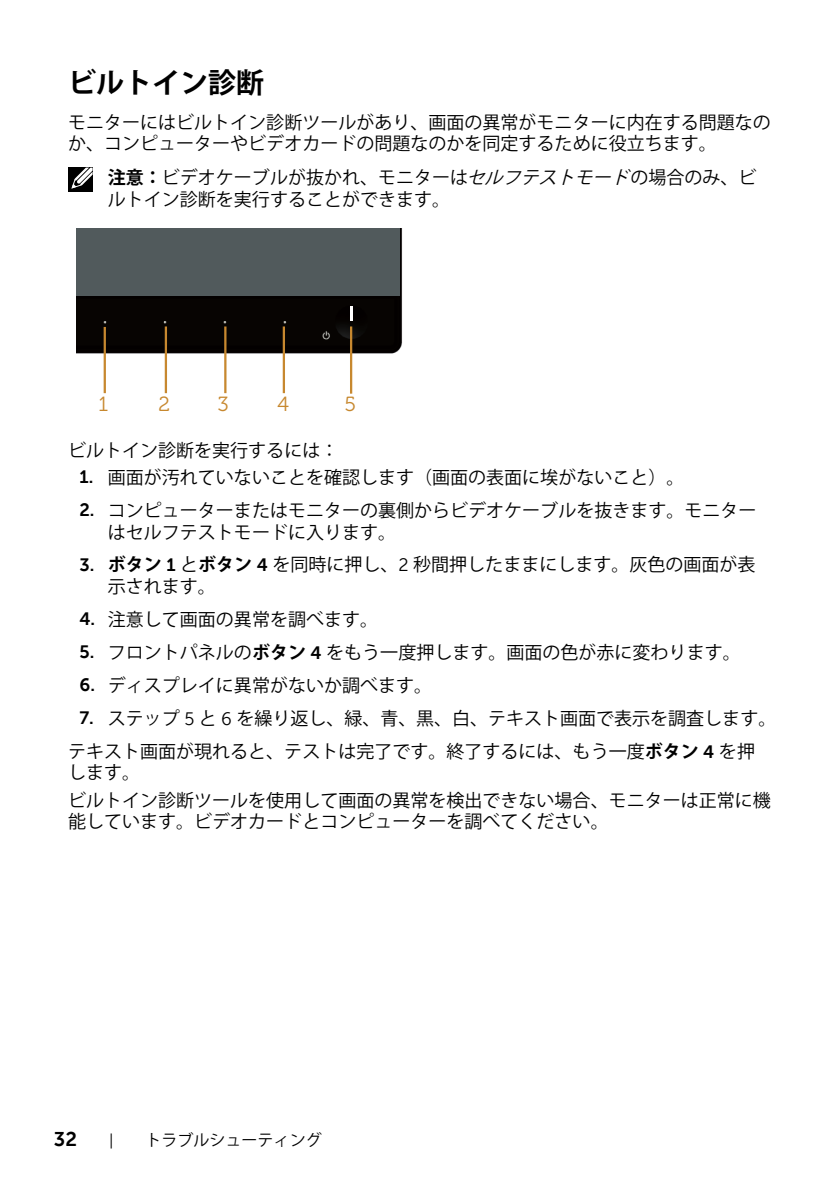
<style>
.page{position:relative;width:840px;height:1191px;background:#fff}
.page>*{position:absolute;margin:0;border:0;box-sizing:border-box;transform-origin:0 0}
.t1{font:700 28px "Koz Go Pro";color:#000}
.t2{font:20.4px "Museo For Dell 300";color:#c7882f}
.t3{font:18px/21.6px "Koz Go Pro";color:#000}
.t4{font:16px "Koz Go Pro";color:#000}
.s1{font-weight:700}
.s2{font-style:italic}
.s3{font-family:"Museo Sans For Dell";font-weight:700}
.s4{font-family:"Museo Sans For Dell"}
.s5{font-family:"Museo Sans For Dell";font-weight:700;font-size:20px}
</style>
<div class="page">
<div style="left:68px;top:168px;width:24px;height:24px;background:#000"></div>
<svg style="left:71px;top:168px;width:22px;height:21px"></svg>
<img style="left:77px;top:228px;width:325px;height:135px">
<div style="left:77px;top:228px;width:322px;height:68px;background:#515a5c"></div>
<hr style="left:104px;top:327px;width:2px;height:66px;background:#c7882f">
<hr style="left:350px;top:326px;width:2px;height:68px;background:#c7882f">
<hr style="left:165px;top:326px;width:2px;height:67px;background:#c7882f">
<hr style="left:224px;top:326px;width:2px;height:67px;background:#c7882f">
<hr style="left:282px;top:326px;width:3px;height:67px;background:#c7882f">
<hr style="left:350px;top:306px;width:3px;height:15px;background:#fff">
<h1 class="t1" style="left:68px;top:64px;width:197px">ビルトイン診断</h1>
<p class="t3" style="left:68px;top:112px;width:703px">モニターにはビルトイン診断ツールがあり、画面の異常がモニターに内在する問題なのか、コンピューターやビデオカードの問題なのかを同定するために役立ちます。</p>
<p class="t3" style="left:108px;top:167px;width:650px"><span class="s1">注意：</span>ビデオケーブルが抜かれ、モニターは<span class="s2">セルフテストモード</span>の場合のみ、ビルトイン診断を実行することができます。</p>
<p class="t2" style="left:98px;top:393px;width:11px">1</p>
<p class="t2" style="left:158px;top:393px;width:13px">2</p>
<p class="t2" style="left:217px;top:393px;width:12px">3</p>
<p class="t2" style="left:277px;top:393px;width:13px">4</p>
<p class="t2" style="left:344px;top:393px;width:13px">5</p>
<p class="t3" style="left:68px;top:440px;width:271px">ビルトイン診断を実行するには：</p>
<p class="t3" style="left:79px;top:467px;width:606px"><span class="s3">1.</span> 画面が汚れていないことを確認します（画面の表面に埃がないこと）。</p>
<p class="t3" style="left:108px;top:500px;width:650px;text-indent:-28px"><span class="s3">2.</span> コンピューターまたはモニターの裏側からビデオケーブルを抜きます。モニターはセルフテストモードに入ります。</p>
<p class="t3" style="left:108px;top:554px;width:649px;text-indent:-28px"><span class="s3">3.</span> <span class="s1">ボタン</span> <span class="s3">1</span> と<span class="s1">ボタン</span> <span class="s3">4</span> を同時に押し、<span class="s4">2</span> 秒間押したままにします。灰色の画面が表示されます。</p>
<p class="t3" style="left:79px;top:609px;width:300px"><span class="s3">4.</span> 注意して画面の異常を調べます。</p>
<p class="t3" style="left:79px;top:642px;width:662px"><span class="s3">5.</span> フロントパネルの<span class="s1">ボタン</span> <span class="s3">4</span> をもう一度押します。画面の色が赤に変わります。</p>
<p class="t3" style="left:79px;top:675px;width:354px"><span class="s3">6.</span> ディスプレイに異常がないか調べます。</p>
<p class="t3" style="left:68px;top:702px;width:709px;line-height:33px;text-indent:11px"><span class="s3">7.</span> ステップ <span class="s4">5</span> と <span class="s4">6</span> を繰り返し、緑、青、黒、白、テキスト画面で表示を調査します。テキスト画面が現れると、テストは完了です。終了するには、もう一度<span class="s1">ボタン</span> <span class="s3">4</span> を押</p>
<p class="t3" style="left:68px;top:759px;width:704px;line-height:27.2px">します。<br>ビルトイン診断ツールを使用して画面の異常を検出できない場合、モニターは正常に機</p>
<p class="t3" style="left:68px;top:811px;width:542px">能しています。ビデオカードとコンピューターを調べてください。</p>
<p class="t4" style="left:54px;top:1130px;width:269px"><span class="s5">32</span>　　<span class="s4">|</span>　　トラブルシューティング</p>
</div>
